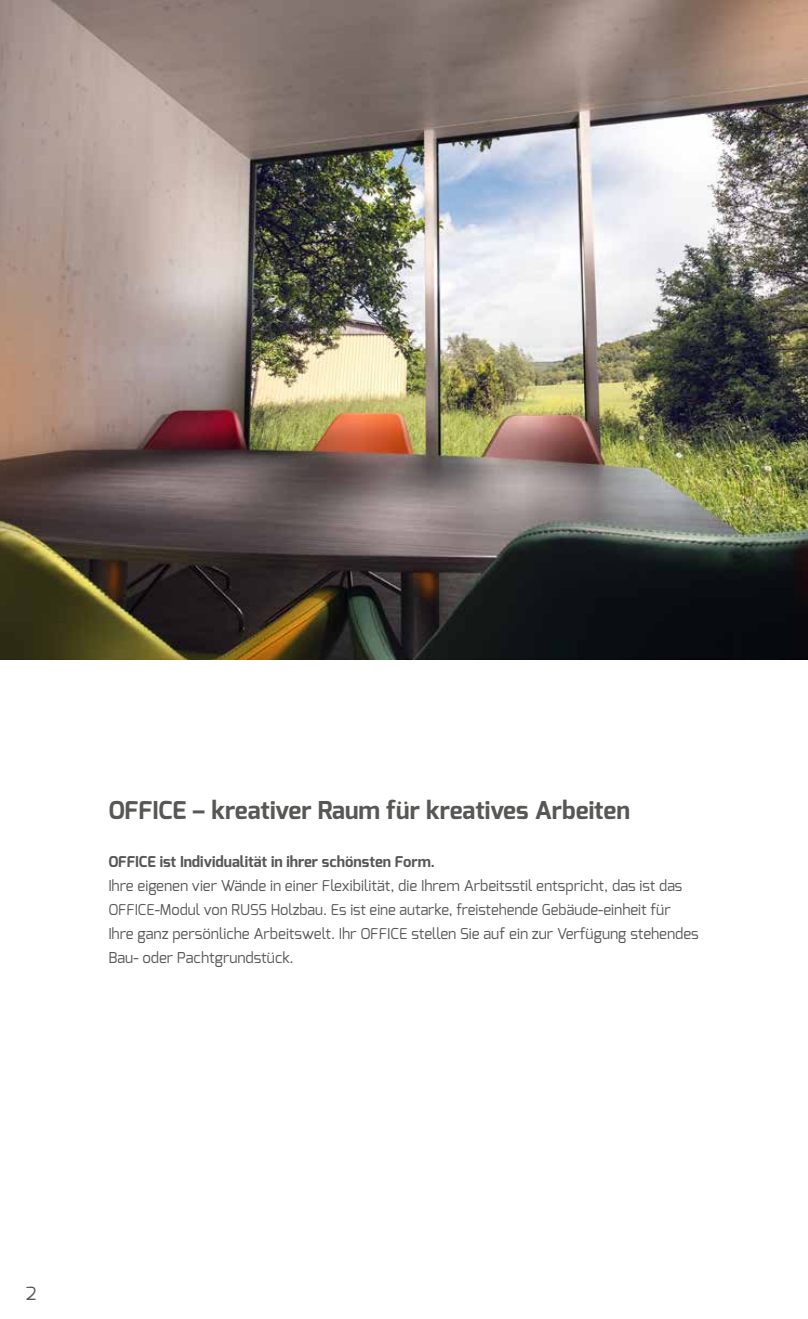
<style>
.page{position:relative;width:808px;height:1319px;background:#fff}
.page>*{position:absolute;margin:0;border:0;box-sizing:border-box;transform-origin:0 0}
.t1{font:700 24.6px "Exo";color:#575756}
.t2{font:18px "Exo";color:#575756}
.t3{font:15px/24px "Exo";color:#575756}
.t4{font:700 15px "Exo";color:#575756}
</style>
<div class="page">
<img style="left:0;top:0;width:808px;height:659px">
<h1 class="t1" style="left:108px;top:794px;width:523px">OFFICE – kreativer Raum für kreatives Arbeiten</h1>
<p class="t4" style="left:108px;top:851px;width:328px">OFFICE ist Individualität in ihrer schönsten Form.</p>
<p class="t3" style="left:108px;top:873px;width:592px">Ihre eigenen vier Wände in einer Flexibilität, die Ihrem Arbeitsstil entspricht, das ist das OFFICE-Modul von RUSS Holzbau. Es ist eine autarke, freistehende Gebäude-einheit für Ihre ganz persönliche Arbeitswelt. Ihr OFFICE stellen Sie auf ein zur Verfügung stehendes Bau- oder Pachtgrundstück.</p>
<p class="t2" style="left:26px;top:1281px;width:13px">2</p>
</div>
